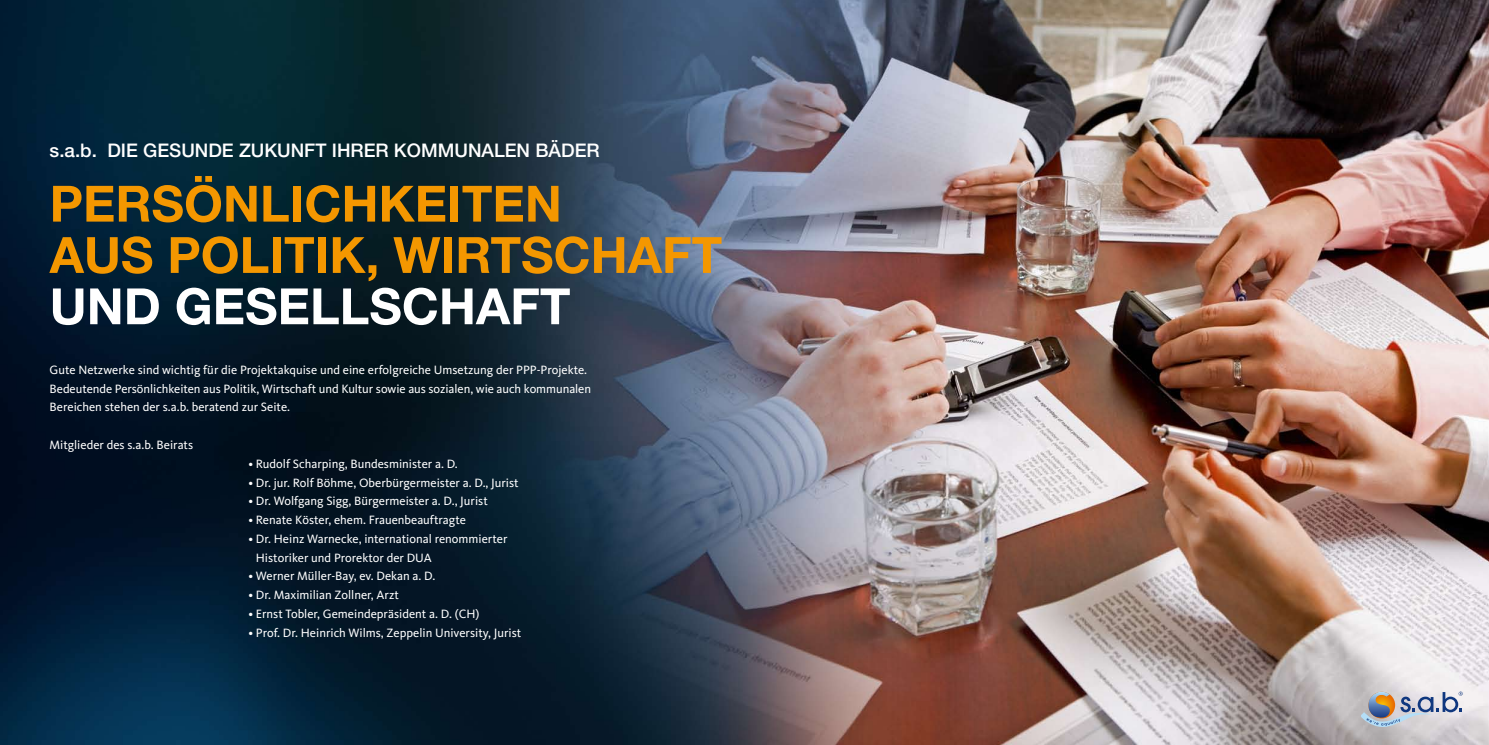
<style>
.page{position:relative;width:1489px;height:745px;background:#fff}
.page>*{position:absolute;margin:0;border:0;box-sizing:border-box;transform-origin:0 0}
.t1{font:700 50px/51.2px "Helvetica Neue";color:#f49700}
.t2{font:700 50px "Helvetica Neue";color:#fff}
.t3{font:500 18.75px "Helvetica Neue";color:#fff}
.t4{font:12.5px/18.8px "CDU Kievit";color:#fff}
</style>
<div class="page">
<img style="left:0;top:0;width:1488px;height:744px">
<svg style="left:1360px;top:691px;width:102px;height:36px"></svg>
<h2 class="t3" style="left:50px;top:138px;width:551px">S.A.B. DIE GESUNDE ZUKUNFT IHRER KOMMUNALEN BÄDER</h2>
<h1 class="t1" style="left:50px;top:177px;width:674px">PERSÖNLICHKEITEN<br>AUS POLITIK, WIRTSCHAFT</h1>
<h1 class="t2" style="left:50px;top:275px;width:522px">UND GESELLSCHAFT</h1>
<p class="t4" style="left:50px;top:360px;width:543px">Gute Netzwerke sind wichtig für die Projektakquise und eine erfolgreiche Umsetzung der PPP-Projekte.<br>Bedeutende Persönlichkeiten aus Politik, Wirtschaft und Kultur sowie aus sozialen, wie auch kommunalen<br>Bereichen stehen der s.a.b. beratend zur Seite.</p>
<p class="t4" style="left:50px;top:435px;width:145px">Mitglieder des s.a.b. Beirats</p>
<p class="t4" style="left:248px;top:454px;width:211px">• Rudolf Scharping, Bundesminister a. D.</p>
<p class="t4" style="left:248px;top:473px;width:272px">• Dr. jur. Rolf Böhme, Oberbürgermeister a. D., Jurist</p>
<p class="t4" style="left:248px;top:491px;width:241px">• Dr. Wolfgang Sigg, Bürgermeister a. D., Jurist</p>
<p class="t4" style="left:248px;top:510px;width:219px">• Renate Köster, ehem. Frauenbeauftragte</p>
<p class="t4" style="left:256px;top:529px;width:253px;text-indent:-7px">• Dr. Heinz Warnecke, international renommierter<br>Historiker und Prorektor der DUA</p>
<p class="t4" style="left:248px;top:566px;width:188px">• Werner Müller-Bay, ev. Dekan a. D.</p>
<p class="t4" style="left:248px;top:585px;width:152px">• Dr. Maximilian Zollner, Arzt</p>
<p class="t4" style="left:248px;top:604px;width:232px">• Ernst Tobler, Gemeindepräsident a. D. (CH)</p>
<p class="t4" style="left:248px;top:623px;width:274px">• Prof. Dr. Heinrich Wilms, Zeppelin University, Jurist</p>
</div>
